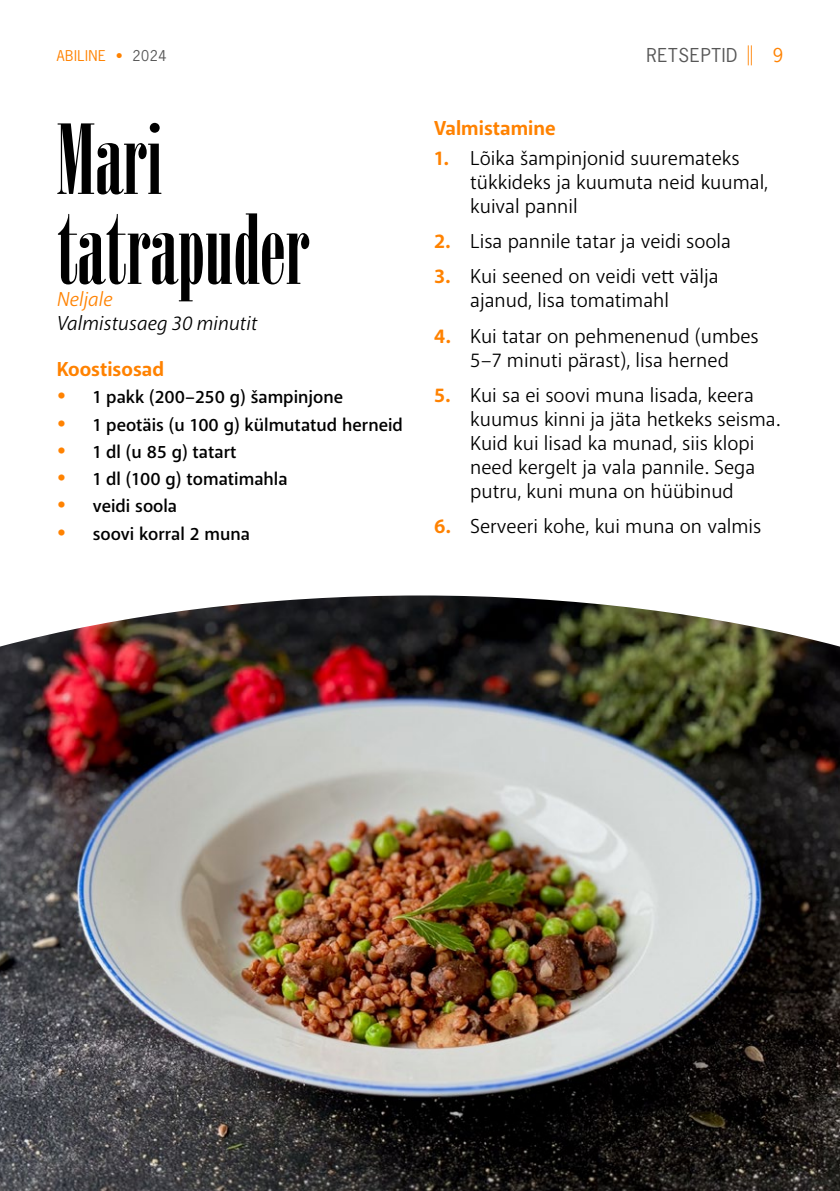
<style>
.page{position:relative;width:840px;height:1191px;background:#fff}
.page>*{position:absolute;margin:0;border:0;box-sizing:border-box;transform-origin:0 0}
.t1{font:96px/90px "Onyx";color:#000}
.t2{font:20px/24px "Anago";color:#000}
.t3{font:700 20px "Anago";color:#ff8200}
.t4{font:italic 20px "Anago";color:#000}
.t5{font:italic 20px "Anago";color:#ff8200}
.t6{font:500 18px "Anago";color:#000}
.t7{font:18px "News Gothic Std";letter-spacing:.04em;color:#575757}
.t8{font:18px "News Gothic Std";color:#ff8200}
.t9{font:14px "News Gothic Std";letter-spacing:.04em;color:#ff8200}
.s1{color:#575757}
.s2{font-size:28px;color:#ff8200}
.s3{font-weight:700;color:#ff8200}
</style>
<div class="page">
<svg style="left:747px;top:45px;width:4px;height:20px"></svg>
<img style="left:0;top:595px;width:839px;height:596px">
<p class="t9" style="left:57px;top:47px;width:111px">ABILINE • <span class="s1">2024</span></p>
<p class="t7" style="left:646px;top:44px;width:93px">RETSEPTID</p>
<p class="t8" style="left:772px;top:44px;width:12px">9</p>
<h1 class="t1" style="left:57px;top:115px;width:254px">Mari tatrapuder</h1>
<p class="t5" style="left:57px;top:287px;width:57px">Neljale</p>
<p class="t4" style="left:57px;top:311px;width:202px">Valmistusaeg 30 minutit</p>
<p class="t3" style="left:57px;top:356px;width:109px">Koostisosad</p>
<p class="t6" style="left:57px;top:386px;width:288px"><span class="s2">•</span> 1 pakk (200–250 g) šampinjone</p>
<p class="t6" style="left:57px;top:413px;width:347px"><span class="s2">•</span> 1 peotäis (u 100 g) külmutatud herneid</p>
<p class="t6" style="left:57px;top:440px;width:181px"><span class="s2">•</span> 1 dl (u 85 g) tatart</p>
<p class="t6" style="left:57px;top:468px;width:232px"><span class="s2">•</span> 1 dl (100 g) tomatimahla</p>
<p class="t6" style="left:57px;top:495px;width:122px"><span class="s2">•</span> veidi soola</p>
<p class="t6" style="left:57px;top:522px;width:195px"><span class="s2">•</span> soovi korral 2 muna</p>
<p class="t3" style="left:434px;top:115px;width:123px">Valmistamine</p>
<p class="t2" style="left:470px;top:146px;width:299px;text-indent:-36px"><span class="s3">1.</span> Lõika šampinjonid suuremateks tükkideks ja kuumuta neid kuumal, kuival pannil</p>
<p class="t2" style="left:434px;top:229px;width:298px"><span class="s3">2.</span> Lisa pannile tatar ja veidi soola</p>
<p class="t2" style="left:470px;top:264px;width:250px;text-indent:-36px"><span class="s3">3.</span> Kui seened on veidi vett välja ajanud, lisa tomatimahl</p>
<p class="t2" style="left:434px;top:324px;width:326px;text-align:center"><span class="s3">4.</span> Kui tatar on pehmenenud (umbes<br>5–7 minuti pärast), lisa herned</p>
<p class="t2" style="left:470px;top:383px;width:311px;text-indent:-36px"><span class="s3">5.</span> Kui sa ei soovi muna lisada, keera kuumus kinni ja jäta hetkeks seisma.<br>Kuid kui lisad ka munad, siis klopi need kergelt ja vala pannile. Sega putru, kuni muna on hüübinud</p>
<p class="t2" style="left:434px;top:515px;width:328px"><span class="s3">6.</span> Serveeri kohe, kui muna on valmis</p>
</div>
